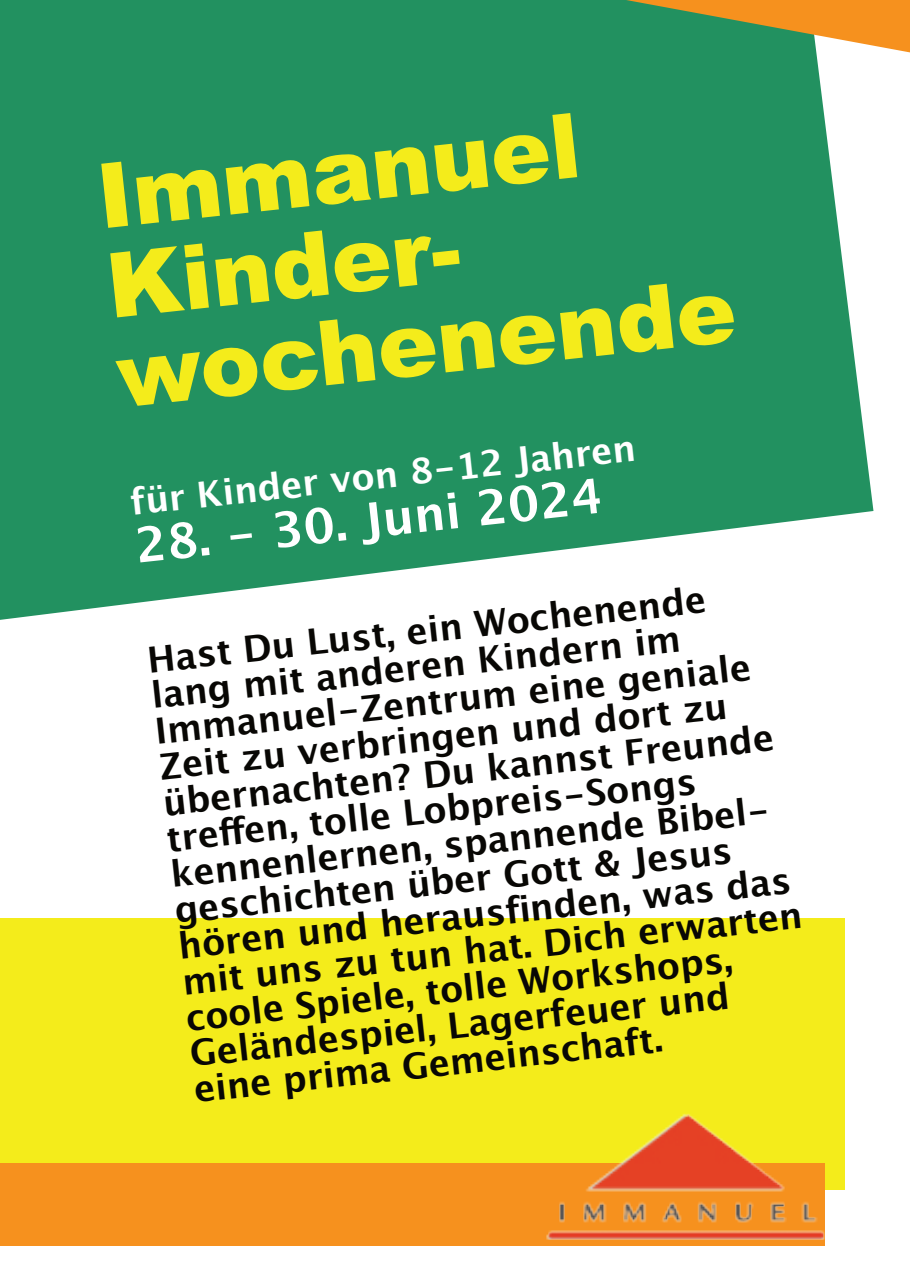
<style>
.page{position:relative;width:910px;height:1276px;background:#fff}
.page>*{position:absolute;margin:0;border:0;box-sizing:border-box;transform-origin:0 0}
.t1{font:900 90px/90px "Arial";color:#f4ec1b}
.t2{font:700 48px "Lucida Grande";color:#fff}
.t3{font:700 36px/36px "Lucida Grande";color:#080704}
.t4{font:700 36px "Lucida Grande";color:#fff}
</style>
<div class="page">
<div style="left:0;top:918px;width:845px;height:271px;background:#f4ec1b"></div>
<svg style="left:0;top:0;width:873px;height:620px;background:#3c9e73"></svg>
<div style="left:0;top:1163px;width:825px;height:82px;background:#f6911e"></div>
<img style="left:546px;top:1113px;width:279px;height:127px">
<svg style="left:198px;top:0;width:712px;height:79px;background:#4a9760"></svg>
<h1 class="t1" style="left:94px;top:161px;width:624px;rotate:-6deg">Immanuel<br>Kinder&shy;wochenende</h1>
<p class="t4" style="left:129px;top:486px;width:509px;rotate:-6deg">für Kinder von 8-12 Jahren</p>
<h2 class="t2" style="left:133px;top:525px;width:471px;rotate:-6deg">28. - 30. Juni 2024</h2>
<p class="t3" style="left:146px;top:643px;width:626px;rotate:-6deg">Hast Du Lust, ein Wochenende lang mit anderen Kindern im<br>Immanuel-Zentrum eine geniale<br>Zeit zu verbringen und dort zu übernachten? Du kannst Freunde treff en, tolle Lobpreis-Songs kennenlernen, spannende Bibel&shy;geschichten über Gott &amp; Jesus hören und herausfinden, was das mit uns zu tun hat. Dich erwarten coole Spiele, tolle Workshops,<br>Geländespiel, Lagerfeuer und eine prima Gemeinschaft.</p>
</div>
